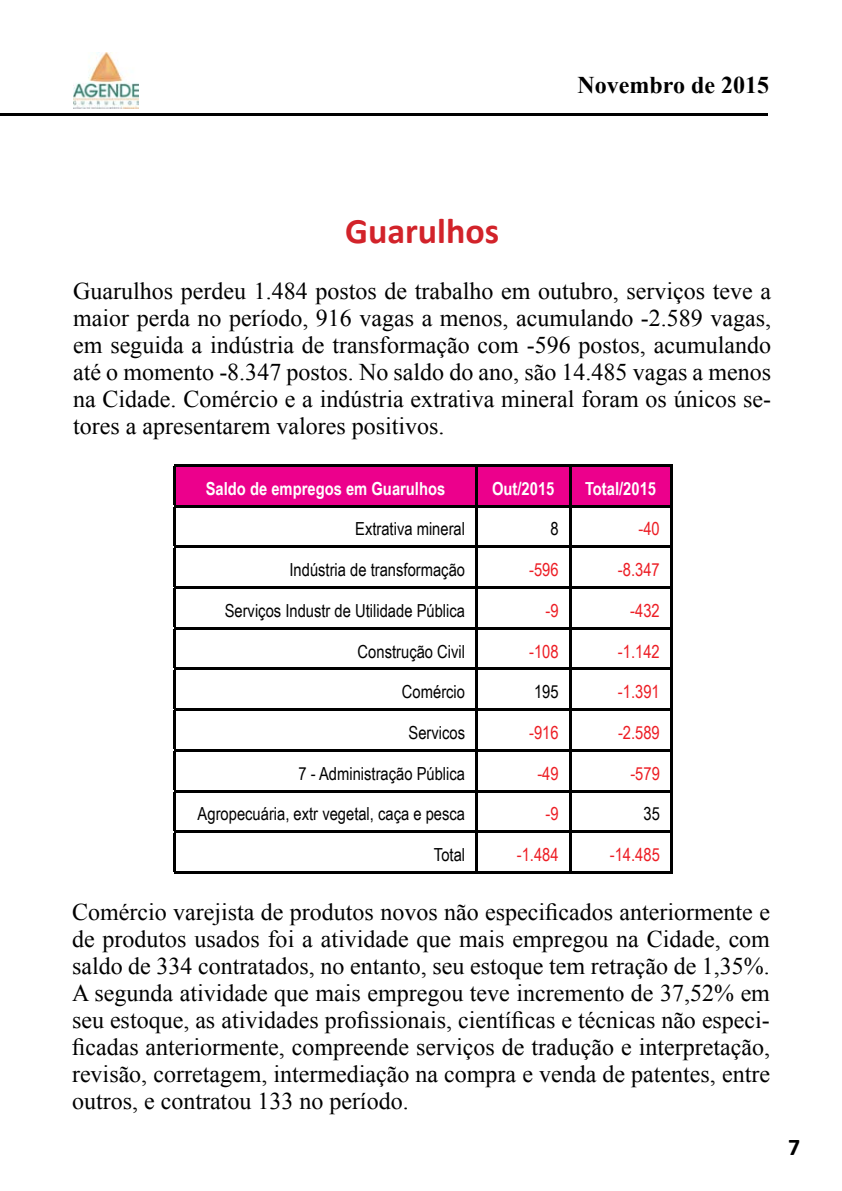
<style>
.page{position:relative;width:842px;height:1191px;background:#fff}
.page>*{position:absolute;margin:0;border:0;box-sizing:border-box;transform-origin:0 0}
.t1{font:700 36px "Calibri";color:#d2232a}
.t2{font:24px/27px "Times New Roman";color:#000;text-align:justify}
.t3{font:700 24px "Times New Roman";color:#000}
.t4{font:700 24px "Calibri";color:#000}
.t5{font:18px "Arial Narrow";color:#000}
.t6{font:18px "Arial Narrow";color:#ed1d24}
.t7{font:700 18px "Arial Narrow";color:#fff}
</style>
<div class="page">
<hr style="left:0;top:114px;width:767px;height:2px;background:#000">
<img style="left:73px;top:52px;width:66px;height:57px">
<div style="left:176px;top:466px;width:494px;height:39px;background:#ec008c"></div>
<svg style="left:176px;top:507px;width:494px;height:364px"></svg>
<svg style="left:176px;top:548px;width:494px;height:282px"></svg>
<hr style="left:174px;top:464px;width:302px;height:2px;background:#000">
<hr style="left:174px;top:466px;width:2px;height:39px;background:#000">
<hr style="left:476px;top:464px;width:94px;height:2px;background:#000">
<hr style="left:475px;top:466px;width:2px;height:39px;background:#000">
<hr style="left:570px;top:464px;width:102px;height:2px;background:#000">
<hr style="left:569px;top:466px;width:2px;height:39px;background:#000">
<hr style="left:670px;top:466px;width:2px;height:39px;background:#000">
<hr style="left:174px;top:505px;width:302px;height:2px;background:#000">
<hr style="left:174px;top:507px;width:2px;height:39px;background:#000">
<hr style="left:476px;top:505px;width:94px;height:2px;background:#000">
<hr style="left:475px;top:507px;width:2px;height:39px;background:#000">
<hr style="left:570px;top:505px;width:102px;height:2px;background:#000">
<hr style="left:569px;top:507px;width:2px;height:39px;background:#000">
<hr style="left:670px;top:507px;width:2px;height:39px;background:#000">
<hr style="left:174px;top:546px;width:302px;height:2px;background:#000">
<hr style="left:174px;top:548px;width:2px;height:38px;background:#000">
<hr style="left:476px;top:546px;width:94px;height:2px;background:#000">
<hr style="left:475px;top:548px;width:2px;height:38px;background:#000">
<hr style="left:570px;top:546px;width:102px;height:2px;background:#000">
<hr style="left:569px;top:548px;width:2px;height:38px;background:#000">
<hr style="left:670px;top:548px;width:2px;height:38px;background:#000">
<hr style="left:174px;top:586px;width:302px;height:2px;background:#000">
<hr style="left:174px;top:588px;width:2px;height:39px;background:#000">
<hr style="left:476px;top:586px;width:94px;height:2px;background:#000">
<hr style="left:475px;top:588px;width:2px;height:39px;background:#000">
<hr style="left:570px;top:586px;width:102px;height:2px;background:#000">
<hr style="left:569px;top:588px;width:2px;height:39px;background:#000">
<hr style="left:670px;top:588px;width:2px;height:39px;background:#000">
<hr style="left:174px;top:627px;width:302px;height:2px;background:#000">
<hr style="left:174px;top:629px;width:2px;height:39px;background:#000">
<hr style="left:476px;top:627px;width:94px;height:2px;background:#000">
<hr style="left:475px;top:629px;width:2px;height:39px;background:#000">
<hr style="left:570px;top:627px;width:102px;height:2px;background:#000">
<hr style="left:569px;top:629px;width:2px;height:39px;background:#000">
<hr style="left:670px;top:629px;width:2px;height:39px;background:#000">
<hr style="left:174px;top:668px;width:302px;height:2px;background:#000">
<hr style="left:174px;top:670px;width:2px;height:38px;background:#000">
<hr style="left:476px;top:668px;width:94px;height:2px;background:#000">
<hr style="left:475px;top:670px;width:2px;height:38px;background:#000">
<hr style="left:570px;top:668px;width:102px;height:2px;background:#000">
<hr style="left:569px;top:670px;width:2px;height:38px;background:#000">
<hr style="left:670px;top:670px;width:2px;height:38px;background:#000">
<hr style="left:174px;top:708px;width:302px;height:2px;background:#000">
<hr style="left:174px;top:710px;width:2px;height:39px;background:#000">
<hr style="left:476px;top:708px;width:94px;height:2px;background:#000">
<hr style="left:475px;top:710px;width:2px;height:39px;background:#000">
<hr style="left:570px;top:708px;width:102px;height:2px;background:#000">
<hr style="left:569px;top:710px;width:2px;height:39px;background:#000">
<hr style="left:670px;top:710px;width:2px;height:39px;background:#000">
<hr style="left:174px;top:749px;width:302px;height:2px;background:#000">
<hr style="left:174px;top:751px;width:2px;height:39px;background:#000">
<hr style="left:476px;top:749px;width:94px;height:2px;background:#000">
<hr style="left:475px;top:751px;width:2px;height:39px;background:#000">
<hr style="left:570px;top:749px;width:102px;height:2px;background:#000">
<hr style="left:569px;top:751px;width:2px;height:39px;background:#000">
<hr style="left:670px;top:751px;width:2px;height:39px;background:#000">
<hr style="left:174px;top:790px;width:302px;height:2px;background:#000">
<hr style="left:174px;top:792px;width:2px;height:38px;background:#000">
<hr style="left:476px;top:790px;width:94px;height:2px;background:#000">
<hr style="left:475px;top:792px;width:2px;height:38px;background:#000">
<hr style="left:570px;top:790px;width:102px;height:2px;background:#000">
<hr style="left:569px;top:792px;width:2px;height:38px;background:#000">
<hr style="left:670px;top:792px;width:2px;height:38px;background:#000">
<hr style="left:174px;top:830px;width:302px;height:2px;background:#000">
<hr style="left:174px;top:832px;width:2px;height:39px;background:#000">
<hr style="left:476px;top:830px;width:94px;height:2px;background:#000">
<hr style="left:475px;top:832px;width:2px;height:39px;background:#000">
<hr style="left:570px;top:830px;width:102px;height:2px;background:#000">
<hr style="left:569px;top:832px;width:2px;height:39px;background:#000">
<hr style="left:670px;top:832px;width:2px;height:39px;background:#000">
<hr style="left:174px;top:871px;width:302px;height:2px;background:#000">
<hr style="left:476px;top:871px;width:94px;height:2px;background:#000">
<hr style="left:570px;top:871px;width:102px;height:2px;background:#000">
<p class="t3" style="left:578px;top:68px;width:193px">Novembro de 2015</p>
<h1 class="t1" style="left:345px;top:208px;width:156px">Guarulhos</h1>
<p class="t2" style="left:73px;top:277px;width:699px">Guarulhos perdeu 1.484 postos de trabalho em outubro, serviços teve a maior perda no período, 916 vagas a menos, acumulando -2.589 vagas, em seguida a indústria de transformação com -596 postos, acumulando até o momento -8.347 postos. No saldo do ano, são 14.485 vagas a menos na Cidade. Comércio e a indústria extrativa mineral foram os únicos se&shy;tores a apresentarem valores positivos.</p>
<p class="t7" style="left:206px;top:475px;width:241px">Saldo de empregos em Guarulhos</p>
<p class="t7" style="left:492px;top:475px;width:64px">Out/2015</p>
<p class="t7" style="left:585px;top:475px;width:73px">Total/2015</p>
<p class="t5" style="left:355px;top:516px;width:111px">Extrativa mineral</p>
<p class="t5" style="left:550px;top:516px;width:10px">8</p>
<p class="t6" style="left:638px;top:516px;width:23px">-40</p>
<p class="t5" style="left:289px;top:556px;width:177px">Indústria de transformação</p>
<p class="t6" style="left:529px;top:556px;width:31px">-596</p>
<p class="t6" style="left:618px;top:556px;width:43px">-8.347</p>
<p class="t5" style="left:225px;top:597px;width:242px">Serviços Industr de Utilidade Pública</p>
<p class="t6" style="left:545px;top:597px;width:15px">-9</p>
<p class="t6" style="left:630px;top:597px;width:31px">-432</p>
<p class="t5" style="left:358px;top:638px;width:109px">Construção Civil</p>
<p class="t6" style="left:529px;top:638px;width:31px">-108</p>
<p class="t6" style="left:618px;top:638px;width:43px">-1.142</p>
<p class="t5" style="left:402px;top:678px;width:65px">Comércio</p>
<p class="t5" style="left:534px;top:678px;width:26px">195</p>
<p class="t6" style="left:618px;top:678px;width:43px">-1.391</p>
<p class="t5" style="left:408px;top:719px;width:58px">Servicos</p>
<p class="t6" style="left:529px;top:719px;width:31px">-916</p>
<p class="t6" style="left:618px;top:719px;width:43px">-2.589</p>
<p class="t5" style="left:299px;top:760px;width:168px">7 - Administração Pública</p>
<p class="t6" style="left:537px;top:760px;width:23px">-49</p>
<p class="t6" style="left:630px;top:760px;width:31px">-579</p>
<p class="t5" style="left:198px;top:800px;width:269px">Agropecuária, extr vegetal, caça e pesca</p>
<p class="t6" style="left:546px;top:800px;width:15px">-9</p>
<p class="t5" style="left:643px;top:800px;width:18px">35</p>
<p class="t5" style="left:434px;top:841px;width:33px">Total</p>
<p class="t6" style="left:517px;top:841px;width:43px">-1.484</p>
<p class="t6" style="left:610px;top:841px;width:52px">-14.485</p>
<p class="t2" style="left:72px;top:898px;width:699px">Comércio varejista de produtos novos não especificados anteriormente e de produtos usados foi a atividade que mais empregou na Cidade, com saldo de 334 contratados, no entanto, seu estoque tem retração de 1,35%.<br>A segunda atividade que mais empregou teve incremento de 37,52% em seu estoque, as atividades profissionais, científicas e técnicas não especi&shy;ficadas anteriormente, compreende serviços de tradução e interpretação, revisão, corretagem, intermediação na compra e venda de patentes, entre outros, e contratou 133 no período.</p>
<p class="t4" style="left:788px;top:1131px;width:14px">7</p>
</div>
